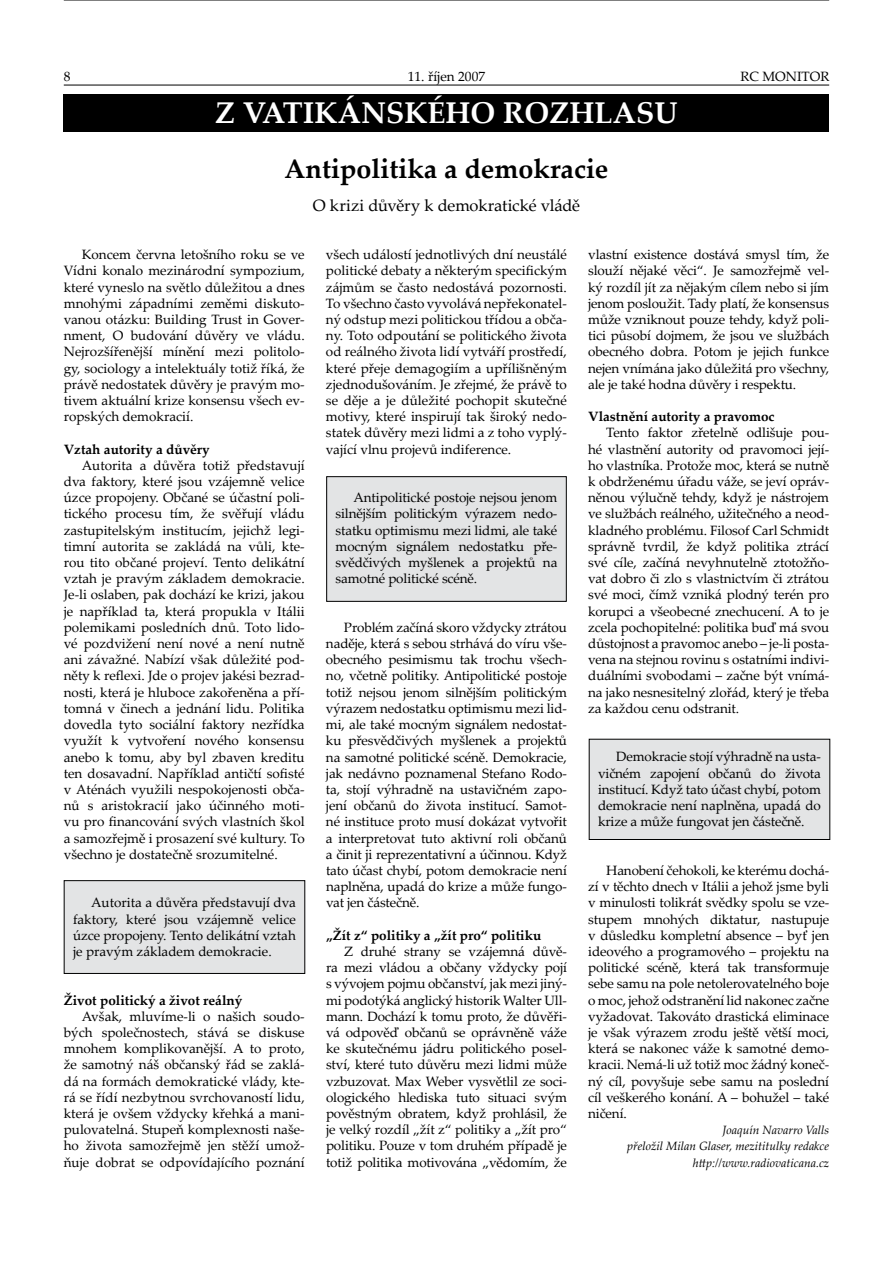
<style>
.page{position:relative;width:893px;height:1263px;background:#fff}
.page>*{position:absolute;margin:0;border:0;box-sizing:border-box;transform-origin:0 0}
.t1{font:700 30px "Palatino Linotype";color:#fff}
.t2{font:700 27px "Palatino Linotype";color:#000}
.t3{font:16.5px "Palatino Linotype";letter-spacing:-.01em;color:#000}
.t4{font:13.5px/16.2px "Palatino Linotype";letter-spacing:-.01em;color:#000;text-align:justify}
.t5{font:700 13.5px "Palatino Linotype";color:#000}
.t6{font:italic 12px/16.2px "Palatino Linotype";color:#000;text-align:right}
</style>
<div class="page">
<hr style="left:64px;top:85px;width:765px;height:1px;background:#000">
<hr style="left:64px;top:0;width:765px;height:1px;background:#000">
<div style="left:64px;top:881px;width:241px;height:92px;background:#e3e4e5"></div>
<div style="left:64px;top:880px;width:241px;height:94px;border:1px solid #000"></div>
<div style="left:327px;top:477px;width:239px;height:124px;background:#e3e4e5"></div>
<div style="left:326px;top:476px;width:241px;height:126px;border:1px solid #000"></div>
<div style="left:589px;top:739px;width:241px;height:100px;background:#e3e4e5"></div>
<div style="left:589px;top:739px;width:241px;height:101px;border:1px solid #000"></div>
<div style="left:64px;top:94px;width:765px;height:37px;background:#000"></div>
<p class="t4" style="left:64px;top:68px;width:8px">8</p>
<p class="t4" style="left:408px;top:68px;width:79px">11. říjen 2007</p>
<p class="t4" style="left:740px;top:68px;width:91px">RC MONITOR</p>
<h1 class="t1" style="left:215px;top:92px;width:464px">Z VATIKÁNSKÉHO ROZHLASU</h1>
<h2 class="t2" style="left:284px;top:150px;width:325px">Antipolitika a demokracie</h2>
<p class="t3" style="left:313px;top:193px;width:269px">O krizi důvěry k demokratické vládě</p>
<p class="t4" style="left:64px;top:246px;width:242px;text-indent:18px">Koncem června letošního roku se ve Vídni konalo mezinárodní sympozium, které vyneslo na světlo důležitou a dnes mnohými západními zeměmi diskuto&shy;vanou otázku: Building Trust in Gover&shy;nment, O budování důvěry ve vládu.<br>Nejrozšířenější mínění mezi politolo&shy;gy, sociology a intelektuály totiž říká, že právě nedostatek důvěry je pravým mo&shy;tivem aktuální krize konsensu všech ev&shy;ropských demokracií.</p>
<p class="t5" style="left:64px;top:439px;width:147px">Vztah autority a důvěry</p>
<p class="t4" style="left:64px;top:457px;width:242px;text-indent:18px">Autorita a důvěra totiž představují dva faktory, které jsou vzájemně velice úzce propojeny. Občané se účastní poli&shy;tického procesu tím, že svěřují vládu zastupitelským institucím, jejichž legi&shy;timní autorita se zakládá na vůli, kte&shy;rou tito občané projeví. Tento delikátní vztah je pravým základem demokracie.<br>Je-li oslaben, pak dochází ke krizi, jakou je například ta, která propukla v Itálii polemikami posledních dnů. Toto lido&shy;vé pozdvižení není nové a není nutně ani závažné. Nabízí však důležité pod&shy;něty k reflexi. Jde o projev jakési bezrad&shy;nosti, která je hluboce zakořeněna a pří&shy;tomná v činech a jednání lidu. Politika dovedla tyto sociální faktory nezřídka využít k vytvoření nového konsensu anebo k tomu, aby byl zbaven kreditu ten dosavadní. Například antičtí sofisté v Aténách využili nespokojenosti obča&shy;nů s aristokracií jako účinného moti&shy;vu pro financování svých vlastních škol a samozřejmě i prosazení své kultury. To všechno je dostatečně srozumitelné.</p>
<p class="t4" style="left:326px;top:246px;width:242px">všech událostí jednotlivých dní neustálé politické debaty a některým specifickým zájmům se často nedostává pozornosti.<br>To všechno často vyvolává nepřekonatel&shy;ný odstup mezi politickou třídou a obča&shy;ny. Toto odpoutání se politického života od reálného života lidí vytváří prostředí, které přeje demagogiím a upřílišněným zjednodušováním. Je zřejmé, že právě to se děje a je důležité pochopit skutečné motivy, které inspirují tak široký nedo&shy;statek důvěry mezi lidmi a z toho vyplý&shy;vající vlnu projevů indiference.</p>
<p class="t4" style="left:588px;top:246px;width:242px">vlastní existence dostává smysl tím, že slouží nějaké věci“. Je samozřejmě vel&shy;ký rozdíl jít za nějakým cílem nebo si jím jenom posloužit. Tady platí, že konsensus může vzniknout pouze tehdy, když poli&shy;tici působí dojmem, že jsou ve službách obecného dobra. Potom je jejich funkce nejen vnímána jako důležitá pro všechny, ale je také hodna důvěry i respektu.</p>
<p class="t5" style="left:588px;top:407px;width:188px">Vlastnění autority a pravomoc</p>
<p class="t4" style="left:588px;top:424px;width:243px;text-indent:18px">Tento faktor zřetelně odlišuje pou&shy;hé vlastnění autority od pravomoci její&shy;ho vlastníka. Protože moc, která se nutně k obdrženému úřadu váže, se jeví opráv&shy;něnou výlučně tehdy, když je nástrojem ve službách reálného, užitečného a neod&shy;kladného problému. Filosof Carl Schmidt správně tvrdil, že když politika ztrácí své cíle, začíná nevyhnutelně ztotožňo&shy;vat dobro či zlo s vlastnictvím či ztrátou své moci, čímž vzniká plodný terén pro korupci a všeobecné znechucení. A to je zcela pochopitelné: politika buď má svou důstojnost a pravomoc anebo – je-li posta&shy;vena na stejnou rovinu s ostatními indivi&shy;duálními svobodami – začne být vnímá&shy;na jako nesnesitelný zlořád, který je třeba za každou cenu odstranit.</p>
<p class="t4" style="left:336px;top:489px;width:223px;text-indent:18px">Antipolitické postoje nejsou jenom silnějším politickým výrazem nedo&shy;statku optimismu mezi lidmi, ale také mocným signálem nedostatku pře&shy;svědčivých myšlenek a projektů na samotné politické scéně.</p>
<p class="t4" style="left:326px;top:619px;width:242px;text-indent:18px">Problém začíná skoro vždycky ztrátou naděje, která s sebou strhává do víru vše&shy;obecného pesimismu tak trochu všech&shy;no, včetně politiky. Antipolitické postoje totiž nejsou jenom silnějším politickým výrazem nedostatku optimismu mezi lid&shy;mi, ale také mocným signálem nedostat&shy;ku přesvědčivých myšlenek a projektů na samotné politické scéně. Demokracie, jak nedávno poznamenal Stefano Rodo&shy;ta, stojí výhradně na ustavičném zapo&shy;jení občanů do života institucí. Samot&shy;né instituce proto musí dokázat vytvořit a interpretovat tuto aktivní roli občanů a činit ji reprezentativní a účinnou. Když tato účast chybí, potom demokracie není naplněna, upadá do krize a může fungo&shy;vat jen částečně.</p>
<p class="t5" style="left:326px;top:925px;width:217px">„Žít z“ politiky a „žít pro“ politiku</p>
<p class="t4" style="left:326px;top:943px;width:242px;text-indent:18px">Z druhé strany se vzájemná důvě&shy;ra mezi vládou a občany vždycky pojí s vývojem pojmu občanství, jak mezi jiný&shy;mi podotýká anglický historik Walter Ull&shy;mann. Dochází k tomu proto, že důvěři&shy;vá odpověď občanů se oprávněně váže ke skutečnému jádru politického posel&shy;ství, které tuto důvěru mezi lidmi může vzbuzovat. Max Weber vysvětlil ze soci&shy;ologického hlediska tuto situaci svým pověstným obratem, když prohlásil, že je velký rozdíl „žít z“ politiky a „žít pro“ politiku. Pouze v tom druhém případě je totiž politika motivována „vědomím, že</p>
<p class="t4" style="left:598px;top:748px;width:224px;text-indent:18px">Demokracie stojí výhradně na usta&shy;vičném zapojení občanů do života institucí. Když tato účast chybí, potom demokracie není naplněna, upadá do krize a může fungovat jen částečně.</p>
<p class="t4" style="left:588px;top:862px;width:242px;text-indent:18px">Hanobení čehokoli, ke kterému dochá&shy;zí v těchto dnech v Itálii a jehož jsme byli v minulosti tolikrát svědky spolu se vze&shy;stupem mnohých diktatur, nastupuje v důsledku kompletní absence – byť jen ideového a programového – projektu na politické scéně, která tak transformuje sebe samu na pole netolerovatelného boje o moc, jehož odstranění lid nakonec začne vyžadovat. Takováto drastická eliminace je však výrazem zrodu ještě větší moci, která se nakonec váže k samotné demo&shy;kracii. Nemá-li už totiž moc žádný koneč&shy;ný cíl, povyšuje sebe samu na poslední cíl veškerého konání. A – bohužel – také ničení.</p>
<p class="t6" style="left:627px;top:1121px;width:203px">Joaquín Navarro Valls<br>přeložil Milan Glaser, mezititulky redakce http://www.radiovaticana.cz</p>
<p class="t4" style="left:73px;top:894px;width:224px;text-indent:18px">Autorita a důvěra představují dva faktory, které jsou vzájemně velice úzce propojeny. Tento delikátní vztah je pravým základem demokracie.</p>
<p class="t5" style="left:64px;top:990px;width:180px">Život politický a život reálný</p>
<p class="t4" style="left:64px;top:1007px;width:242px;text-indent:18px">Avšak, mluvíme-li o našich soudo&shy;bých společnostech, stává se diskuse mnohem komplikovanější. A to proto, že samotný náš občanský řád se zaklá&shy;dá na formách demokratické vlády, kte&shy;rá se řídí nezbytnou svrchovaností lidu, která je ovšem vždycky křehká a mani&shy;pulovatelná. Stupeň komplexnosti naše&shy;ho života samozřejmě jen stěží umož&shy;ňuje dobrat se odpovídajícího poznání</p>
</div>
